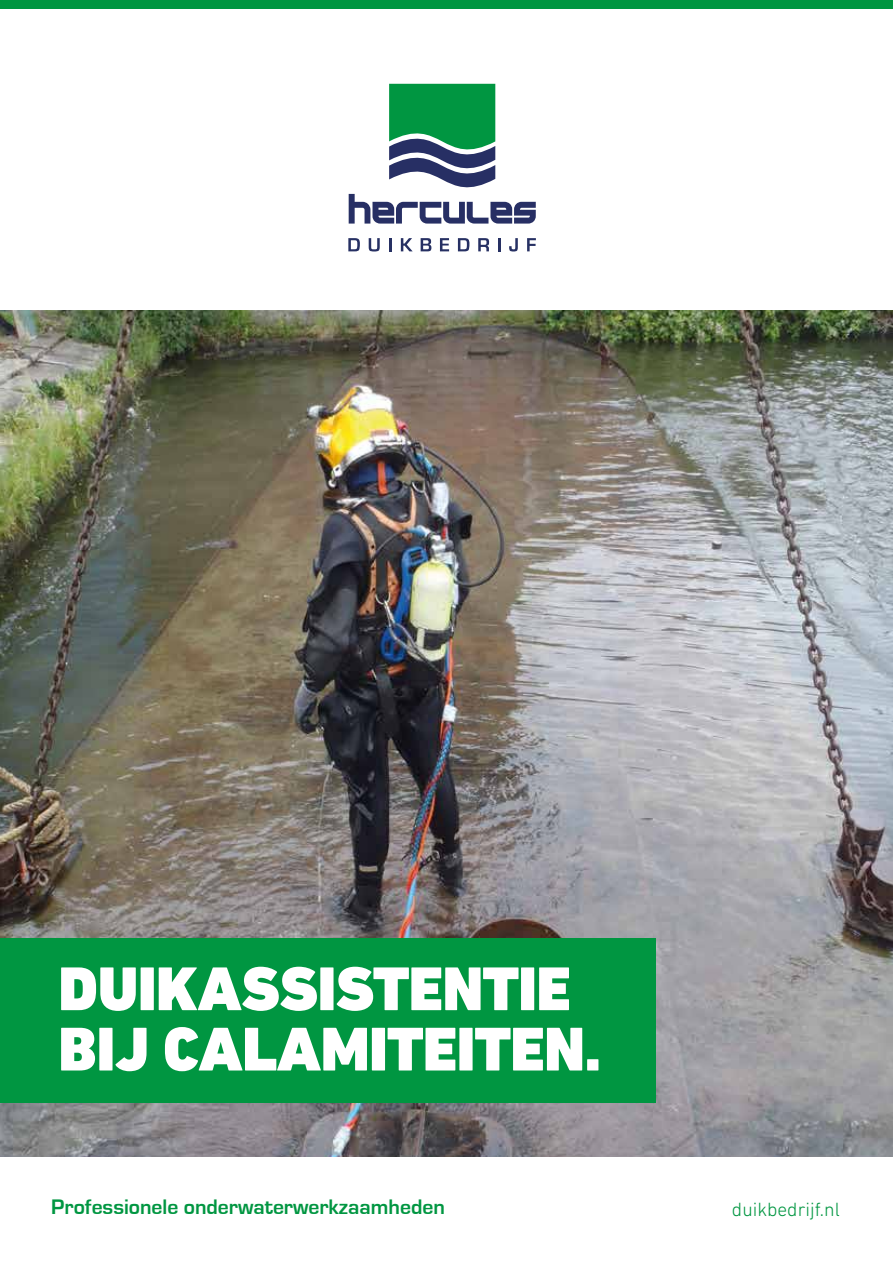
<style>
.page{position:relative;width:893px;height:1263px;background:#fff}
.page>*{position:absolute;margin:0;border:0;box-sizing:border-box;transform-origin:0 0}
.t1{font:900 62.85px/60.3px "DIN Next LT Pro";letter-spacing:-.01em;color:#fff}
.t2{font:700 21.75px "Eurostile";color:#009641}
.t3{font:300 19.5px "DIN Next LT Pro";color:#009641}
.s1{color:#009641}
</style>
<div class="page">
<div style="left:0;top:0;width:893px;height:9px;background:#009641"></div>
<img style="left:0;top:310px;width:893px;height:847px">
<div style="left:0;top:938px;width:656px;height:165px;background:#009641"></div>
<svg style="left:349px;top:84px;width:187px;height:140px"></svg>
<svg style="left:348px;top:238px;width:12px;height:13px"></svg>
<svg style="left:369px;top:238px;width:11px;height:13px"></svg>
<svg style="left:389px;top:238px;width:3px;height:13px"></svg>
<svg style="left:401px;top:238px;width:12px;height:13px"></svg>
<svg style="left:421px;top:238px;width:10px;height:13px"></svg>
<svg style="left:440px;top:238px;width:9px;height:13px"></svg>
<svg style="left:458px;top:238px;width:11px;height:13px"></svg>
<svg style="left:478px;top:238px;width:11px;height:13px"></svg>
<svg style="left:498px;top:238px;width:3px;height:13px"></svg>
<svg style="left:509px;top:238px;width:9px;height:13px"></svg>
<svg style="left:527px;top:238px;width:9px;height:13px"></svg>
<h1 class="t1" style="left:58px;top:959px;width:561px">DUIKASSISTENTIE<br>BIJ CALAMITEITEN.<span class="s1">.</span></h1>
<p class="t2" style="left:51px;top:1195px;width:395px">Professionele onderwaterwerkzaamheden</p>
<p class="t3" style="left:732px;top:1198px;width:109px">duikbedrijf.nl</p>
</div>
